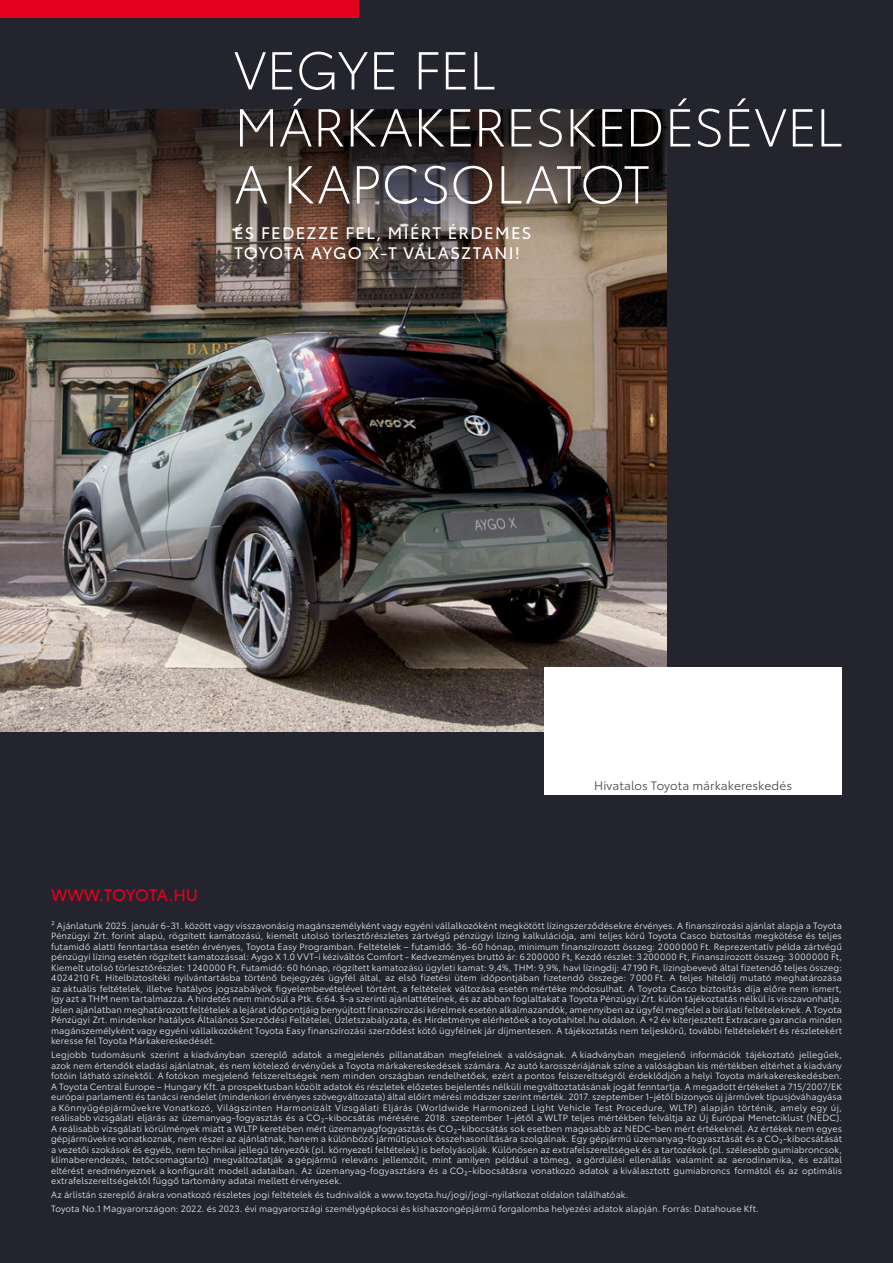
<style>
.page{position:relative;width:893px;height:1263px;background:#23242d}
.page>*{position:absolute;margin:0;border:0;box-sizing:border-box;transform-origin:0 0}
.t1{font:300 52.5px/57px "Toyota Type";letter-spacing:-.01em;color:#fff}
.t2{font:16.5px/19.5px "Toyota Type";letter-spacing:.075em;color:#fff}
.t3{font:16.5px "Toyota Type";letter-spacing:-.025em;color:#e3001f}
.t4{font:12px "Toyota Type";letter-spacing:.005em;color:#494948}
.t5{font:9px/10.5px "Toyota Type";letter-spacing:.01em;color:#e7e8e8;text-align:justify}
</style>
<div class="page">
<img style="left:0;top:283px;width:666px;height:448px">
<svg style="left:0;top:109px;width:666px;height:174px;background:#55463d"></svg>
<div style="left:0;top:0;width:359px;height:17px;background:#e3001f"></div>
<div style="left:544px;top:668px;width:298px;height:127px;background:#fff"></div>
<h1 class="t1" style="left:234px;top:39px;width:610px">VEGYE FEL<br>MÁRKAKERESKEDÉSÉVEL<br>A KAPCSOLATOT</h1>
<h2 class="t2" style="left:234px;top:222px;width:299px">ÉS FEDEZZE FEL, MIÉRT ÉRDEMES<br>TOYOTA AYGO X-T VÁLASZTANI!</h2>
<h3 class="t4" style="left:594px;top:776px;width:200px">Hivatalos Toyota márkakereskedés</h3>
<h2 class="t3" style="left:51px;top:883px;width:149px">WWW.TOYOTA.HU</h2>
<p class="t5" style="left:51px;top:919px;width:792px">² Ajánlatunk 2025. január 6-31. között vagy visszavonásig magánszemélyként vagy egyéni vállalkozóként megkötött lízingszerződésekre érvényes. A finanszírozási ajánlat alapja a Toyota Pénzügyi Zrt. forint alapú, rögzített kamatozású, kiemelt utolsó törlesztőrészletes zártvégű pénzügyi lízing kalkulációja, ami teljes körű Toyota Casco biztosítás megkötése és teljes futamidő alatti fenntartása esetén érvényes, Toyota Easy Programban. Feltételek – futamidő: 36-60 hónap, minimum finanszírozott összeg: 2000000 Ft. Reprezentatív példa zártvégű pénzügyi lízing esetén rögzített kamatozással: Aygo X 1.0 VVT-i kéziváltós Comfort - Kedvezményes bruttó ár: 6200000 Ft, Kezdő részlet: 3200000 Ft, Finanszírozott összeg: 3000000 Ft, Kiemelt utolsó törlesztőrészlet: 1240000 Ft, Futamidő: 60 hónap, rögzített kamatozású ügyleti kamat: 9,4%, THM: 9,9%, havi lízingdíj: 47190 Ft, lízingbevevő által fizetendő teljes összeg:<br>4024210 Ft. Hitelbiztosítéki nyilvántartásba történő bejegyzés ügyfél által, az első fizetési ütem időpontjában fizetendő összege: 7000 Ft. A teljes hiteldíj mutató meghatározása az aktuális feltételek, illetve hatályos jogszabályok figyelembevételével történt, a feltételek változása esetén mértéke módosulhat. A Toyota Casco biztosítás díja előre nem ismert, így azt a THM nem tartalmazza. A hirdetés nem minősül a Ptk. 6:64. §-a szerinti ajánlattételnek, és az abban foglaltakat a Toyota Pénzügyi Zrt. külön tájékoztatás nélkül is visszavonhatja.<br>Jelen ajánlatban meghatározott feltételek a lejárat időpontjáig benyújtott finanszírozási kérelmek esetén alkalmazandók, amennyiben az ügyfél megfelel a bírálati feltételeknek. A Toyota Pénzügyi Zrt. mindenkor hatályos Általános Szerződési Feltételei, Üzletszabályzata, és Hirdetménye elérhetőek a toyotahitel.hu oldalon. A +2 év kiterjesztett Extracare garancia minden magánszemélyként vagy egyéni vállalkozóként Toyota Easy finanszírozási szerződést kötő ügyfélnek jár díjmentesen. A tájékoztatás nem teljeskörű, további feltételekért és részletekért keresse fel Toyota Márkakereskedését.</p>
<p class="t5" style="left:51px;top:1049px;width:792px">Legjobb tudomásunk szerint a kiadványban szereplő adatok a megjelenés pillanatában megfelelnek a valóságnak. A kiadványban megjelenő információk tájékoztató jellegűek, azok nem értendők eladási ajánlatnak, és nem kötelező érvényűek a Toyota márkakereskedések számára. Az autó karosszériájának színe a valóságban kis mértékben eltérhet a kiadvány fotóin látható színektől. A fotókon megjelenő felszereltségek nem minden országban rendelhetőek, ezért a pontos felszereltségről érdeklődjön a helyi Toyota márkakereskedésben.<br>A Toyota Central Europe – Hungary Kft. a prospektusban közölt adatok és részletek előzetes bejelentés nélküli megváltoztatásának jogát fenntartja. A megadott értékeket a 715/2007/EK európai parlamenti és tanácsi rendelet (mindenkori érvényes szövegváltozata) által előírt mérési módszer szerint mérték. 2017. szeptember 1-jétől bizonyos új járművek típusjóváhagyása a Könnyűgépjárművekre Vonatkozó, Világszinten Harmonizált Vizsgálati Eljárás (Worldwide Harmonized Light Vehicle Test Procedure, WLTP) alapján történik, amely egy új, reálisabb vizsgálati eljárás az üzemanyag-fogyasztás és a CO₂-kibocsátás mérésére. 2018. szeptember 1-jétől a WLTP teljes mértékben felváltja az Új Európai Menetciklust (NEDC).<br>A reálisabb vizsgálati körülmények miatt a WLTP keretében mért üzemanyagfogyasztás és CO₂-kibocsátás sok esetben magasabb az NEDC-ben mért értékeknél. Az értékek nem egyes gépjárművekre vonatkoznak, nem részei az ajánlatnak, hanem a különböző járműtípusok összehasonlítására szolgálnak. Egy gépjármű üzemanyag-fogyasztását és a CO₂‑kibocsátását a vezetői szokások és egyéb, nem technikai jellegű tényezők (pl. környezeti feltételek) is befolyásolják. Különösen az extrafelszereltségek és a tartozékok (pl. szélesebb gumiabroncsok, klímaberendezés, tetőcsomagtartó) megváltoztatják a gépjármű releváns jellemzőit, mint amilyen például a tömeg, a gördülési ellenállás valamint az aerodinamika, és ezáltal eltérést eredményeznek a konfigurált modell adataiban. Az üzemanyag-fogyasztásra és a CO₂-kibocsátásra vonatkozó adatok a kiválasztott gumiabroncs formától és az optimális extrafelszereltségektől függő tartomány adatai mellett érvényesek.</p>
<p class="t5" style="left:51px;top:1187px;width:709px;line-height:14px">Az árlistán szereplő árakra vonatkozó részletes jogi feltételek és tudnivalók a www.toyota.hu/jogi/jogi-nyilatkozat oldalon találhatóak.<br>Toyota No.1 Magyarországon: 2022. és 2023. évi magyarországi személygépkocsi és kishaszongépjármű forgalomba helyezési adatok alapján. Forrás: Datahouse Kft.</p>
</div>
